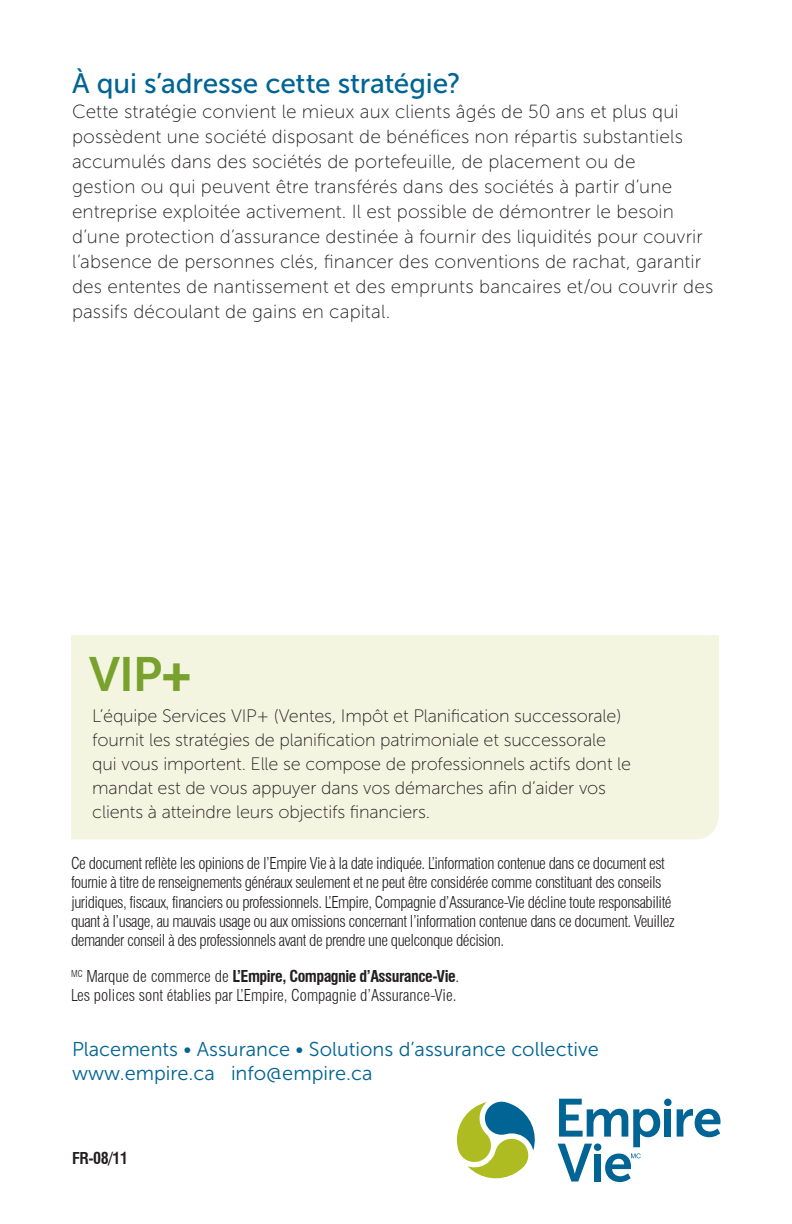
<style>
.page{position:relative;width:792px;height:1224px;background:#fff}
.page>*{position:absolute;margin:0;border:0;box-sizing:border-box;transform-origin:0 0}
.t1{font:48px "Museo Sans 700";color:#78a22d}
.New_Brand_Heading_2{font:28px "Museo Sans 500";letter-spacing:-.005em;color:#006494}
.t2{font:20px "Museo Sans 300";color:#006494}
.New_Brand_Body_Copy{font:19px/25px "Museo Sans 100";letter-spacing:.005em;color:#231f20}
.t3{font:18px/24px "Museo Sans 100";letter-spacing:-.01em;color:#231f20}
.t4{font:300 condensed 16px/19.2px "Swiss 721 BT";letter-spacing:-.03em;color:#231f20}
.t5{font:300 condensed 16px/19.2px "Swiss 721 BT";color:#231f20}
.t6{font:700 condensed 16px "Swiss 721 BT";color:#231f20}
.s1{font-family:"Museo Sans 900"}
.s2{font-weight:700}
</style>
<div class="page">
<div style="left:71px;top:635px;width:648px;height:204px;background:#f3f5e1"></div>
<svg style="left:677px;top:1109px;width:44px;height:28px"></svg>
<div style="left:664px;top:1109px;width:7px;height:28px;background:#006494"></div>
<div style="left:664px;top:1099px;width:8px;height:7px;background:#006494;border-radius:50%"></div>
<svg style="left:558px;top:1099px;width:102px;height:83px"></svg>
<svg style="left:457px;top:1102px;width:78px;height:77px"></svg>
<p class="New_Brand_Heading_2" style="left:72px;top:68px;width:390px">À qui s’adresse cette stratégie?</p>
<p class="New_Brand_Body_Copy" style="left:72px;top:99px;width:643px">Cette stratégie convient le mieux aux clients âgés de 50 ans et plus qui possèdent une société disposant de bénéfices non répartis substantiels accumulés dans des sociétés de portefeuille, de placement ou de<br>gestion ou qui peuvent être transférés dans des sociétés à partir d’une entreprise exploitée activement. Il est possible de démontrer le besoin d’une protection d’assurance destinée à fournir des liquidités pour couvrir l’absence de personnes clés, financer des conventions de rachat, garantir des ententes de nantissement et des emprunts bancaires et/ou couvrir des passifs découlant de gains en capital.</p>
<p class="t1" style="left:89px;top:648px;width:104px">VIP<span class="s1">+</span></p>
<p class="t3" style="left:92px;top:704px;width:540px">L’équipe Services VIP+ (Ventes, Impôt et Planification successorale) fournit les stratégies de planification patrimoniale et successorale qui vous importent. Elle se compose de professionnels actifs dont le mandat est de vous appuyer dans vos démarches afin d’aider vos clients à atteindre leurs objectifs financiers.</p>
<p class="t4" style="left:71px;top:854px;width:605px">Ce document reflète les opinions de l’Empire Vie à la date indiquée. L’information contenue dans ce document est fournie à titre de renseignements généraux seulement et ne peut être considérée comme constituant des conseils juridiques, fiscaux, financiers ou professionnels. L’Empire, Compagnie d’Assurance-Vie décline toute responsabilité quant à l’usage, au mauvais usage ou aux omissions concernant l’information contenue dans ce document. Veuillez demander conseil à des professionnels avant de prendre une quelconque décision.</p>
<p class="t5" style="left:71px;top:967px;width:390px"><sup>MC</sup> Marque de commerce de <span class="s2">L’Empire, Compagnie d’Assurance-Vie</span>.<br>Les polices sont établies par L’Empire, Compagnie d’Assurance-Vie.</p>
<p class="t2" style="left:72px;top:1038px;width:528px">Placements • Assurance • Solutions d’assurance collective</p>
<p class="t2" style="left:72px;top:1062px;width:302px">www.empire.ca info@empire.ca</p>
<p class="t6" style="left:72px;top:1149px;width:58px">FR-08/11</p>
</div>
